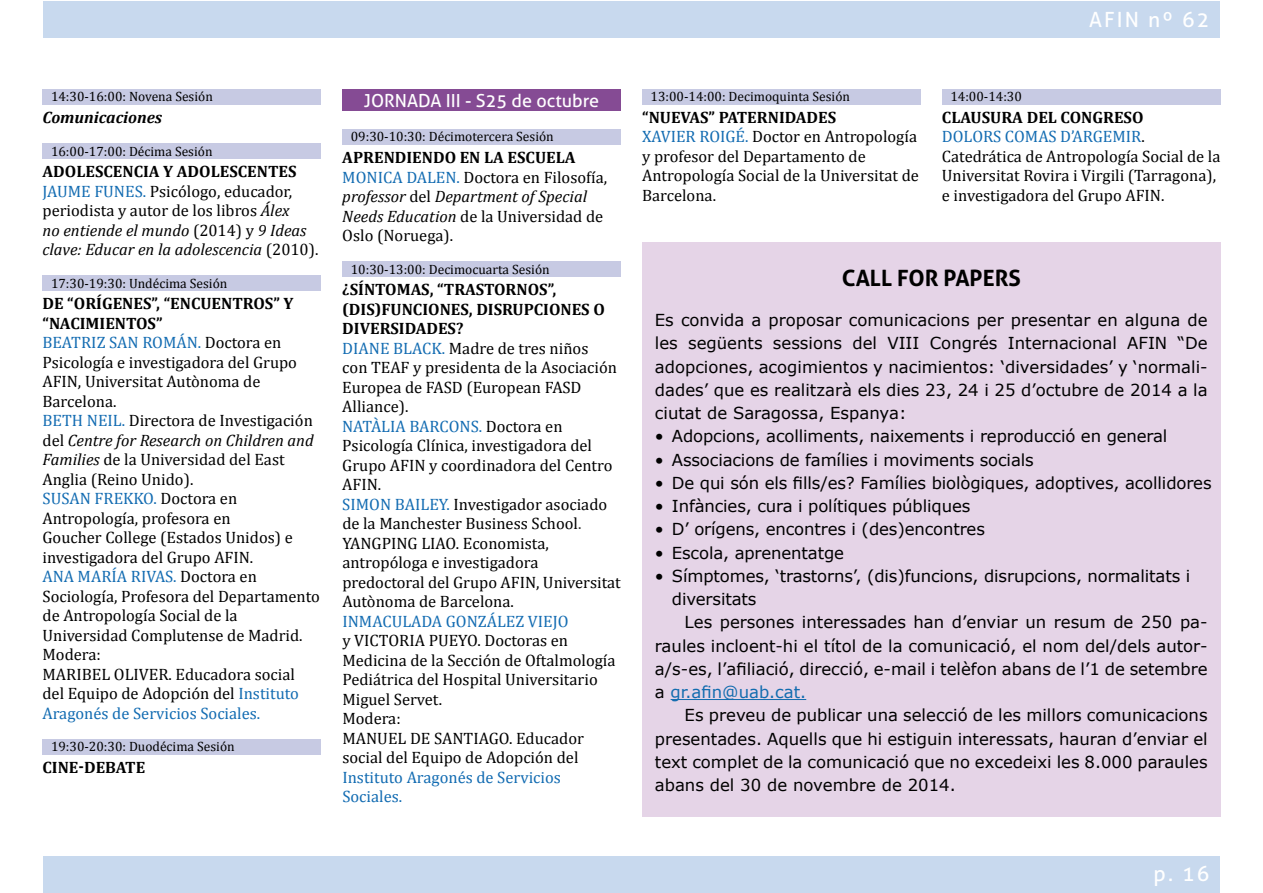
<style>
.page{position:relative;width:1263px;height:893px;background:#fff}
.page>*{position:absolute;margin:0;border:0;box-sizing:border-box;transform-origin:0 0}
.t1{font:700 22.5px "Aller";color:#000}
.t2{font:21px "Aller";letter-spacing:.1em;color:#fff}
.t3{font:18px "Aller";color:#fff}
.t4{font:16.5px/19.5px "Cambria";color:#000}
.t5{font:16.5px/23.2px "Verdana";letter-spacing:-.01em;color:#000;text-align:justify}
.t6{font:16.5px/19.5px "Cambria";color:#136cb2}
.t7{font:italic 700 16.5px "Cambria";color:#000}
.t8{font:700 16.5px "Cambria";color:#000}
.t9{font:13.5px "Cambria";color:#000}
.s1{font-weight:700}
.s2{color:#136cb2}
.s3{font-style:italic}
.s4{color:#333}
.s5{color:#126caf}
</style>
<div class="page">
<div style="left:43px;top:89px;width:278px;height:16px;background:#c7cae3"></div>
<div style="left:43px;top:739px;width:278px;height:15px;background:#c7cae3"></div>
<div style="left:342px;top:129px;width:279px;height:16px;background:#c7cae3"></div>
<div style="left:942px;top:89px;width:278px;height:16px;background:#c7cae3"></div>
<div style="left:642px;top:89px;width:279px;height:16px;background:#c7cae3"></div>
<div style="left:342px;top:261px;width:279px;height:15px;background:#c7cae3"></div>
<div style="left:43px;top:144px;width:278px;height:15px;background:#c7cae3"></div>
<div style="left:43px;top:275px;width:278px;height:16px;background:#c7cae3"></div>
<div style="left:43px;top:1px;width:1177px;height:37px;background:#c8d9ee"></div>
<div style="left:43px;top:856px;width:1177px;height:37px;background:#c8d9ee"></div>
<div style="left:642px;top:242px;width:578px;height:574px;background:#e5d4e7"></div>
<hr style="left:671px;top:699px;width:135px;height:1px;background:#126caf">
<div style="left:342px;top:89px;width:279px;height:22px;background:#854b94"></div>
<p class="t2" style="left:1089px;top:7px;width:122px">AFIN nº 62</p>
<p class="t9" style="left:51px;top:89px;width:163px">14:30-16:00: Novena Sesión</p>
<p class="t7" style="left:43px;top:107px;width:121px">Comunicaciones</p>
<p class="t9" style="left:51px;top:143px;width:163px">16:00-17:00: Décima Sesión</p>
<p class="t4" style="left:43px;top:162px;width:277px"><span class="s1">ADOLESCENCIA Y ADOLESCENTES </span><span class="s2">Jaume Funes.</span> Psicólogo, educador, periodista y autor de los libros <span class="s3">Álex<br>no entiende el mundo</span> (2014) y <span class="s3">9 Ideas clave: Educar en la adolescencia</span> (2010).</p>
<p class="t9" style="left:51px;top:275px;width:178px">17:30-19:30: Undécima Sesión</p>
<p class="t4" style="left:43px;top:294px;width:273px"><span class="s1">DE “ORÍGENES”, “ENCUENTROS” Y “NACIMIENTOS”<br></span><span class="s2">BEATRIZ SAN ROMÁN.</span> Doctora en<br>Psicología e investigadora del Grupo<br>AFIN, Universitat Autònoma de<br>Barcelona.<br><span class="s2">Beth Neil.</span> Directora de Investigación del <span class="s3">Centre for Research on Children and<br>Families</span> de la Universidad del East<br>Anglia (Reino Unido).<br><span class="s2">Susan Frekko.</span> Doctora en<br>Antropología, profesora en<br>Goucher College (Estados Unidos) e investigadora del Grupo AFIN.</p>
<p class="t6" style="left:43px;top:567px;width:48px">Ana Mar</p>
<p class="t4" style="left:43px;top:567px;width:279px;text-indent:69px"><span class="s2">ía Rivas.</span> Doctora en<br>Sociología, Profesora del Departamento de Antropología Social de la<br>Universidad Complutense de Madrid.<br>Modera:<br>Marib</p>
<p class="t4" style="left:42px;top:664px;width:258px;text-indent:49px">el Oliver. Educadora social del Equipo de Adopción del <span class="s2">Instituto<br>Aragonés de Servicios Sociales.</span></p>
<p class="t9" style="left:51px;top:739px;width:185px">19:30-20:30: Duodécima Sesión</p>
<p class="t8" style="left:43px;top:757px;width:104px">CINE-DEBATE</p>
<p class="t9" style="left:651px;top:89px;width:201px">13:00-14:00: Decimoquinta Sesión</p>
<p class="t4" style="left:642px;top:107px;width:278px"><span class="s1">“NUEVAS” PATERNIDADES<br></span><span class="s2">Xavier Roigé.</span> Doctor en Antropología y profesor del Departamento de<br>Antropología Social de la Universitat de<br>Barcelona.</p>
<p class="t3" style="left:364px;top:89px;width:237px">JORNADA III - S25 de octubre</p>
<p class="t9" style="left:950px;top:89px;width:73px">14:00-14:30</p>
<p class="t4" style="left:942px;top:107px;width:280px"><span class="s1">CLAUSURA DEL CONGRESO<br></span><span class="s2">Dolors Comas D’Argemir</span>.<br>Catedrática de Antropología Social de la<br>Universitat Rovira i Virgili (Tarragona), e investigadora del Grupo AFIN.</p>
<p class="t9" style="left:351px;top:129px;width:204px">09:30-10:30: Décimotercera Sesión</p>
<p class="t4" style="left:342px;top:148px;width:266px"><span class="s1">APRENDIENDO EN LA ESCUELA<br></span><span class="s2">Monica Dalen.</span> Doctora en Filosofía, <span class="s3">professor</span> del <span class="s3">Department of Special<br>Needs Education</span> de la Universidad de<br>Oslo (Noruega).</p>
<p class="t9" style="left:351px;top:261px;width:200px">10:30-13:00: Decimocuarta Sesión</p>
<p class="t4" style="left:342px;top:280px;width:280px"><span class="s1">¿SÍNTOMAS, “TRASTORNOS”, (DIS)FUNCIONES, DISRUPCIONES O<br>DIVERSIDADES?<br></span><span class="s2">Diane Black.</span> Madre de tres niños<br>con TEAF y presidenta de la Asociación<br>Europea de FASD (European FASD<br>Alliance).<br><span class="s2">Natàlia Barcons.</span> Doctora en<br>Psicología Clínica, investigadora del<br>Grupo AFIN y coordinadora del Centro<br>AFIN.<br><span class="s2">Simon Bailey.</span> Investigador asociado de la Manchester Business School<span class="s4">.<br></span>YangPing Liao. Economista, antropóloga e investigadora predoctoral del Grupo AFIN, Universitat<br>Autònoma de Barcelona.</p>
<p class="t6" style="left:342px;top:611px;width:125px">INMACULADA GONZ</p>
<p class="t6" style="left:487px;top:611px;width:81px">ÁLEZ VIEJO</p>
<p class="t4" style="left:342px;top:631px;width:275px">y VICTO RIA PUEYO. Doctoras en<br>Medicina de la Sección de Oftalmología<br>Pediátrica del Hospital Universitario<br>Miguel Servet.<br>Modera:<br>Manuel de Santiago. Educador social del Equipo de Adopción del</p>
<p class="t6" style="left:342px;top:767px;width:220px">Instituto Aragonés de Servicios<br>Sociales.</p>
<h1 class="t1" style="left:842px;top:264px;width:181px">CALL FOR PAPERS</h1>
<p class="t5" style="left:655px;top:309px;width:554px">Es convida a proposar comunicacions per presentar en alguna de les següents sessions del VIII Congrés Internacional AFIN “De adopciones, acogimientos y nacimientos: ‘diversidades’ y ‘normali&shy;dades’ que es realitzarà els dies 23, 24 i 25 d’octubre de 2014 a la ciutat de Saragossa, Espanya:</p>
<p class="t5" style="left:655px;top:425px;width:514px">• Adopcions, acolliments, naixements i reproducció en general</p>
<p class="t5" style="left:655px;top:448px;width:380px">• Associacions de famílies i moviments socials</p>
<p class="t5" style="left:655px;top:471px;width:558px">• De qui són els fills/es? Famílies biològiques, adoptives, acollidores</p>
<p class="t5" style="left:655px;top:495px;width:317px">• Infàncies, cura i polítiques públiques</p>
<p class="t5" style="left:655px;top:518px;width:332px">• D’ orígens, encontres i (des)encontres</p>
<p class="t5" style="left:655px;top:541px;width:191px">• Escola, aprenentatge</p>
<p class="t5" style="left:672px;top:564px;width:520px;text-indent:-17px">• Símptomes, ‘trastorns’, (dis)funcions, disrupcions, normalitats i diversitats</p>
<p class="t5" style="left:655px;top:611px;width:554px;text-indent:30px">Les persones interessades han d’enviar un resum de 250 pa&shy;raules incloent-hi el títol de la comunicació, el nom del/dels autor&shy;a/s-es, l’afiliació, direcció, e-mail i telèfon abans de l’1 de setembre a <span class="s5">gr.afin@uab.cat.</span></p>
<p class="t5" style="left:655px;top:704px;width:554px;text-indent:30px">Es preveu de publicar una selecció de les millors comunicacions presentades. Aquells que hi estiguin interessats, hauran d’enviar el text complet de la comunicació que no excedeixi les 8.000 paraules abans del 30 de novembre de 2014.</p>
<p class="t2" style="left:1153px;top:861px;width:57px">p. 16</p>
</div>
